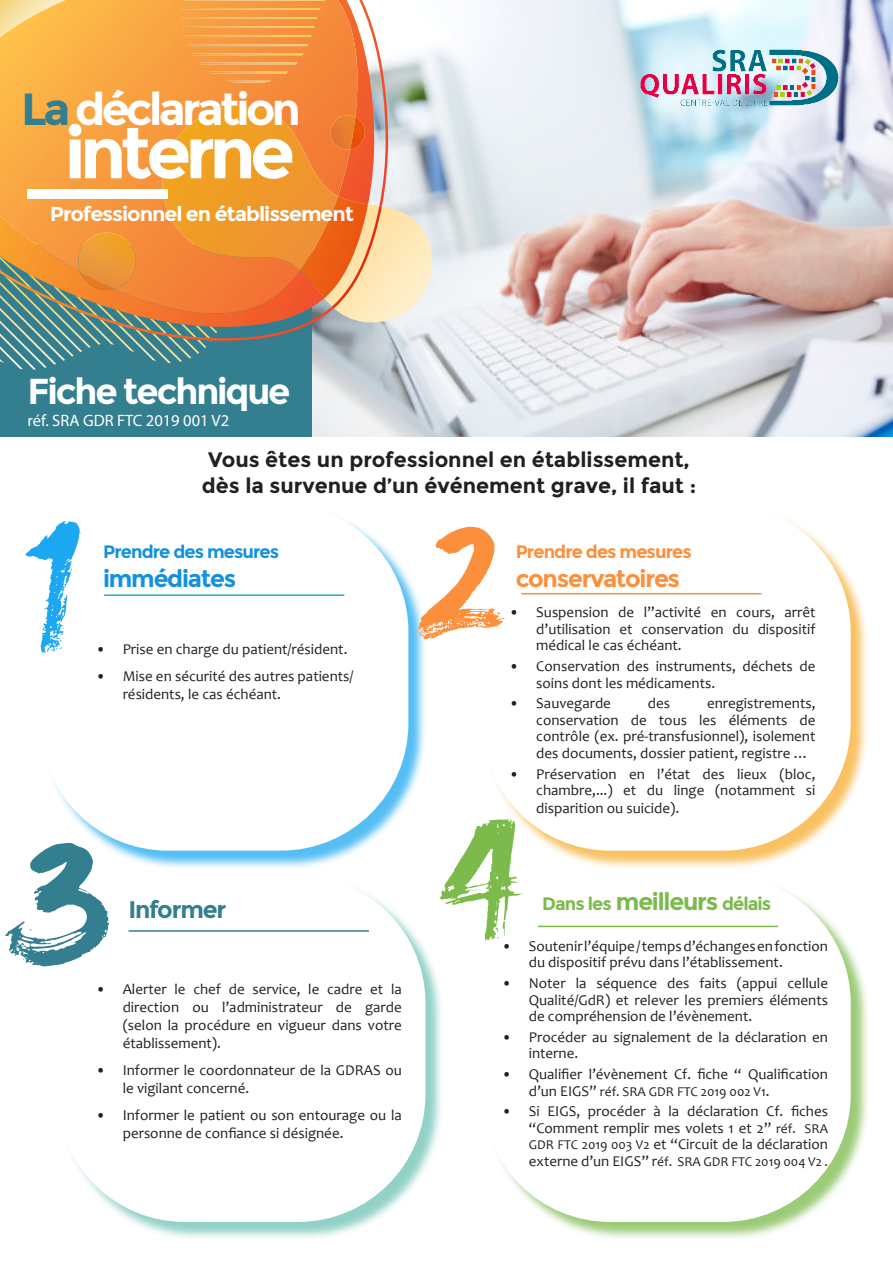
<style>
.page{position:relative;width:893px;height:1263px;background:#fff}
.page>*{position:absolute;margin:0;border:0;box-sizing:border-box;transform-origin:0 0}
.t1{font:700 72px "Montserrat";letter-spacing:-.08em;color:#fff}
.t2{font:700 45px "Montserrat";letter-spacing:-.08em;color:#fff}
.t3{font:700 36px "Montserrat";letter-spacing:-.06em;color:#fff}
.t4{font:700 24px "Montserrat";letter-spacing:-.05em;color:#fc8f3b}
.t5{font:700 24px "Montserrat";letter-spacing:-.05em;color:#1491de}
.t6{font:700 24px "Montserrat";letter-spacing:-.05em;color:#337e8f}
.t7{font:700 21px "Montserrat";color:#231f20}
.t8{font:700 20.1px "Montserrat";letter-spacing:-.05em;color:#fff;scale:1.04 1}
.t9{font:700 18px "Montserrat";letter-spacing:-.05em;color:#7bba4b}
.t10{font:700 18px "Montserrat";letter-spacing:-.05em;color:#1491de}
.t11{font:700 18px "Montserrat";letter-spacing:-.05em;color:#fc8f3b}
.t12{font:16.5px "Myriad Pro";color:#fff}
.t13{font:15px/16.5px "Candara";color:#231f20}
.t14{font:13.5px "Candara";color:#231f20}
.s1{color:#337e8f}
.s2{font-size:24px}
.s3{font-size:15px}
.s4{font-size:13.5px}
</style>
<div class="page">
<div style="left:484px;top:878px;width:385px;height:363px;background:#7bba4b;opacity:.75"></div>
<div style="left:482px;top:875px;width:369px;height:347px;background:#fff;border-radius:128px"></div>
<div style="left:59px;top:878px;width:385px;height:362px;background:#6ec2b5;opacity:.75"></div>
<div style="left:57px;top:875px;width:368px;height:347px;background:#fff;border-radius:128px"></div>
<div style="left:485px;top:506px;width:384px;height:363px;background:#f7ad2e;opacity:.75"></div>
<div style="left:482px;top:504px;width:369px;height:347px;background:#fff;border-radius:128px"></div>
<div style="left:42px;top:506px;width:385px;height:363px;background:#1ca8f0;opacity:.75"></div>
<div style="left:40px;top:504px;width:368px;height:347px;background:#fff;border-radius:128px"></div>
<div style="left:0;top:245px;width:431px;height:192px;background:#337e8f"></div>
<svg style="left:25px;top:521px;width:56px;height:132px"></svg>
<svg style="left:416px;top:527px;width:90px;height:112px"></svg>
<svg style="left:5px;top:843px;width:104px;height:124px"></svg>
<hr style="left:129px;top:930px;width:240px;height:2px;background:#337e8f">
<hr style="left:104px;top:594px;width:240px;height:2px;background:#1ca8f0">
<hr style="left:521px;top:593px;width:240px;height:1px;background:#fc8f3b">
<svg style="left:440px;top:819px;width:84px;height:122px"></svg>
<hr style="left:538px;top:926px;width:240px;height:1px;background:#7bba4b">
<img style="left:312px;top:0;width:581px;height:437px">
<img style="left:192px;top:348px;width:7px;height:6px">
<img style="left:135px;top:341px;width:36px;height:22px">
<img style="left:150px;top:341px;width:41px;height:17px">
<img style="left:181px;top:341px;width:25px;height:7px">
<img style="left:86px;top:341px;width:49px;height:12px">
<img style="left:3px;top:361px;width:44px;height:7px">
<img style="left:7px;top:356px;width:58px;height:5px">
<img style="left:3px;top:352px;width:71px;height:4px">
<img style="left:0;top:341px;width:82px;height:11px">
<img style="left:27px;top:341px;width:74px;height:4px">
<svg style="left:0;top:0;width:388px;height:341px"></svg>
<svg style="left:0;top:0;width:359px;height:313px;background:#f19a43"></svg>
<img style="left:183px;top:8px;width:137px;height:2px">
<img style="left:199px;top:63px;width:98px;height:1px">
<img style="left:188px;top:44px;width:120px;height:2px">
<img style="left:209px;top:72px;width:79px;height:1px">
<img style="left:193px;top:53px;width:110px;height:2px">
<img style="left:185px;top:35px;width:126px;height:2px">
<img style="left:183px;top:26px;width:131px;height:2px">
<img style="left:183px;top:17px;width:134px;height:2px">
<img style="left:184px;top:0;width:141px;height:1px">
<img style="left:227px;top:81px;width:44px;height:2px">
<svg style="left:324px;top:204px;width:108px;height:118px;background:#f4e6c5"></svg>
<img style="left:300px;top:196px;width:68px;height:102px">
<img style="left:332px;top:206px;width:50px;height:102px">
<img style="left:160px;top:106px;width:178px;height:164px">
<img style="left:81px;top:289px;width:33px;height:1px">
<img style="left:77px;top:233px;width:61px;height:56px">
<img style="left:355px;top:117px;width:10px;height:32px">
<img style="left:331px;top:115px;width:24px;height:35px">
<img style="left:635px;top:42px;width:207px;height:69px">
<div style="left:27px;top:189px;width:141px;height:10px;background:#fff"></div>
<p class="t2" style="left:21px;top:82px;width:281px"><span class="s1">La</span> déclaration</p>
<p class="t1" style="left:65px;top:110px;width:232px">interne</p>
<p class="t8" style="left:50px;top:201px;width:294px">Professionnel en établissement</p>
<p class="t3" style="left:28px;top:370px;width:264px">Fiche technique</p>
<p class="t12" style="left:28px;top:410px;width:203px">réf. SRA GDR FTC 2019 001 V2</p>
<p class="t7" style="left:208px;top:447px;width:483px">Vous êtes un professionnel en établissement,</p>
<p class="t7" style="left:202px;top:473px;width:496px">dès la survenue d’un événement grave, il faut :</p>
<p class="t10" style="left:103px;top:541px;width:178px">Prendre des mesures</p>
<p class="t5" style="left:103px;top:564px;width:135px">immédiates</p>
<p class="t13" style="left:96px;top:641px;width:253px">• Prise en charge du patient/résident.</p>
<p class="t13" style="left:123px;top:667px;width:232px;line-height:18px;text-indent:-27px">• Mise en sécurité des autres patients/ résidents, le cas échéant.</p>
<p class="t6" style="left:129px;top:895px;width:99px">Informer</p>
<p class="t13" style="left:123px;top:980px;width:281px;line-height:18px;text-align:justify;text-indent:-27px">• Alerter le chef de service, le cadre et la direction ou l’administrateur de garde (selon la procédure en vigueur dans votre établissement).</p>
<p class="t13" style="left:123px;top:1061px;width:281px;line-height:18px;text-indent:-27px">• Informer le coordonnateur de la GDRAS ou le vigilant concerné.</p>
<p class="t13" style="left:123px;top:1105px;width:281px;line-height:18px;text-indent:-27px">• Informer le patient ou son entourage ou la personne de confiance si désignée.</p>
<p class="t11" style="left:516px;top:541px;width:178px">Prendre des mesures</p>
<p class="t4" style="left:516px;top:564px;width:166px">conservatoires</p>
<p class="t13" style="left:536px;top:604px;width:281px;text-align:justify;text-indent:-27px">• Suspension de l’’activité en cours, arrêt d’utilisation et conservation du dispositif médical le cas échéant.</p>
<p class="t13" style="left:536px;top:658px;width:281px;text-indent:-27px">• Conservation des instruments, déchets de soins dont les médicaments.</p>
<p class="t13" style="left:509px;top:695px;width:103px">• Sauvegarde</p>
<p class="t13" style="left:648px;top:695px;width:24px">des</p>
<p class="t13" style="left:536px;top:695px;width:281px;text-align:justify;text-indent:171px">enregistrements, conservation de tous les éléments de contrôle (ex. pré-transfusionnel), isolement des documents, dossier patient, registre …</p>
<p class="t13" style="left:509px;top:765px;width:308px;text-align:right">• Préservation en l’état des lieux (bloc, chambre,...) et du linge (notamment si</p>
<p class="t13" style="left:536px;top:800px;width:144px">disparition ou suicide).</p>
<p class="t9" style="left:542px;top:893px;width:231px">Dans les <span class="s2">meilleurs</span> délais</p>
<p class="t13" style="left:529px;top:937px;width:301px;text-indent:-27px">• Soutenir l’équipe / temps d’échanges en fonction du dispositif prévu dans l’établissement.</p>
<p class="t13" style="left:529px;top:975px;width:301px;text-align:justify;text-indent:-27px">• Noter la séquence des faits (appui cellule Qualité/GdR) et relever les premiers éléments de compréhension de l’évènement.</p>
<p class="t13" style="left:529px;top:1028px;width:301px;text-indent:-27px">• Procéder au signalement de la déclaration en interne.</p>
<p class="t13" style="left:502px;top:1066px;width:328px">• Qualifier l’évènement Cf. fiche “ Qualification</p>
<p class="t14" style="left:529px;top:1083px;width:242px"><span class="s3">d’un EIGS”</span> réf. SRA GDR FTC 2019 002 V1<span class="s3">.</span></p>
<p class="t13" style="left:529px;top:1103px;width:301px;text-align:justify;text-indent:-27px">• Si EIGS, procéder à la déclaration Cf. fiches “Comment remplir mes volets 1 et 2” <span class="s4">réf. SRA GDR FTC 2019 003 V2</span> et “Circuit de la déclaration</p>
<p class="t14" style="left:529px;top:1153px;width:301px"><span class="s3">externe d’un EIGS” r</span>éf. SRA GDR FTC 2019 004 V2 .</p>
</div>
